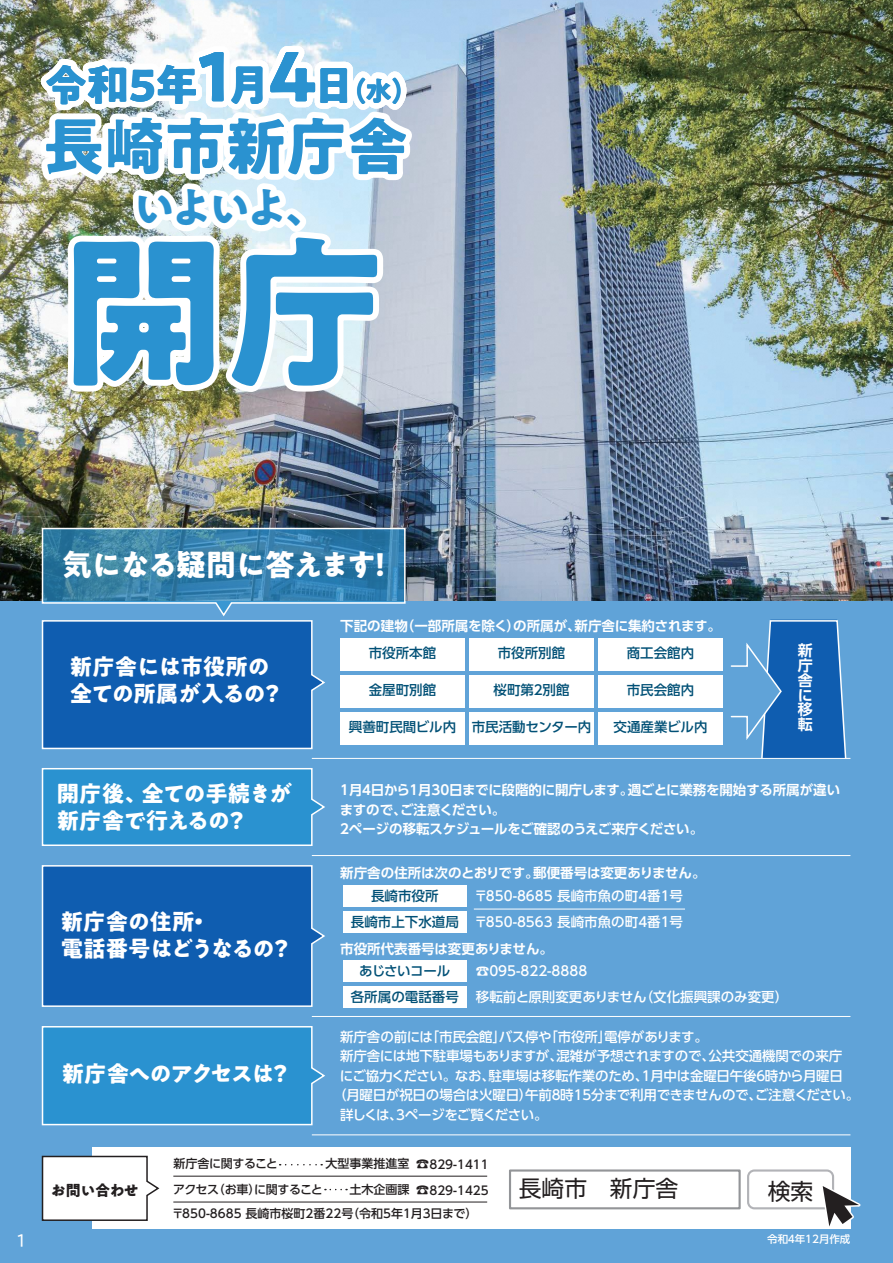
<style>
.page{position:relative;width:893px;height:1263px;background:#fff}
.page>*{position:absolute;margin:0;border:0;box-sizing:border-box;transform-origin:0 0}
.t1{font:700 163.05px "PA1 Gothic Std";color:#2a92d0}
.t2{font:700 66.75px "PA1 Gothic Std";color:#2a92d0}
.t3{font:700 62.1px "PA1 Gothic Std";letter-spacing:-.02em;color:#2a92d0}
.t4{font:700 42.6px "PA1 Gothic Std";letter-spacing:-.115em;color:#2a92d0}
.t5{font:700 30px "PA1 Gothic Std";letter-spacing:-.045em;color:#fff}
.t6{font:700 26.7px "PA1 Gothic Std";color:#2a92d0}
.t7{font:22.8px "Shin Go Pro";color:#231f20}
.t8{font:700 22.5px "PA1 Gothic Std";letter-spacing:-.03em;color:#fff}
.t9{font:700 22.5px "PA1 Gothic Std";letter-spacing:-.065em;color:#fff}
.t10{font:700 22.5px "PA1 Gothic Std";letter-spacing:-.07em;color:#fff}
.t11{font:700 22.5px/27px "PA1 Gothic Std";letter-spacing:-.005em;color:#fff}
.t12{font:700 22.5px "PA1 Gothic Std";letter-spacing:-.05em;color:#fff}
.t13{font:18px "PA1 Gothic Std";color:#fff}
.t14{font:700 15px/14.9px "UD Shin Go Pro De";color:#fff;text-align:justify}
.t15{font:700 15px "PA1 Gothic Std";letter-spacing:-.025em;color:#231f20}
.t16{font:500 13.5px "UD Shin Go Pro";letter-spacing:-.01em;color:#fff}
.t17{font:700 13.5px/19.5px "UD Shin Go Pro De";letter-spacing:-.005em;color:#fff}
.t18{font:500 13.5px/25.3px "UD Shin Go Pro";color:#015076;text-align:center}
.t19{font:500 13.5px "UD Shin Go Pro";letter-spacing:-.035em;color:#fff}
.t20{font:500 13.5px/19.5px "UD Shin Go Pro";letter-spacing:-.04em;color:#fff}
.t21{font:500 13.5px "UD Shin Go Pro";letter-spacing:-.03em;color:#fff}
.t22{font:500 13.5px "UD Shin Go Pro";color:#231f20}
.t23{font:500 12px "UD Shin Go Pro";color:#231f20}
.t24{font:500 12px "UD Shin Go Pro";letter-spacing:-.025em;color:#231f20}
.t25{font:500 10.5px "UD Shin Go Pro";color:#fff}
.s1{font-size:42.6px}
.s2{font-family:"Koz Go Pr 6 N";font-weight:400}
</style>
<div class="page">
<img style="left:0;top:0;width:892px;height:601px">
<div style="left:0;top:601px;width:893px;height:662px;background:#60a3d8"></div>
<div style="left:92px;top:1148px;width:758px;height:81px;background:#fff"></div>
<img style="left:165px;top:434px;width:54px;height:93px">
<img style="left:240px;top:434px;width:55px;height:93px">
<img style="left:31px;top:0;width:387px;height:434px">
<div style="left:340px;top:638px;width:125px;height:33px;background:#fff"></div>
<div style="left:469px;top:638px;width:125px;height:33px;background:#fff"></div>
<div style="left:598px;top:638px;width:125px;height:33px;background:#fff"></div>
<div style="left:340px;top:675px;width:125px;height:33px;background:#fff"></div>
<div style="left:469px;top:675px;width:125px;height:33px;background:#fff"></div>
<div style="left:598px;top:675px;width:125px;height:33px;background:#fff"></div>
<div style="left:340px;top:712px;width:125px;height:32px;background:#fff"></div>
<div style="left:469px;top:712px;width:125px;height:32px;background:#fff"></div>
<div style="left:598px;top:712px;width:125px;height:32px;background:#fff"></div>
<svg style="left:730px;top:619px;width:117px;height:139px"></svg>
<hr style="left:312px;top:855px;width:538px;height:1px;background:#fff">
<hr style="left:312px;top:1016px;width:538px;height:1px;background:#fff">
<hr style="left:312px;top:1134px;width:538px;height:1px;background:#fff">
<svg style="left:41px;top:768px;width:284px;height:78px;background:#3697d2"></svg>
<svg style="left:41px;top:865px;width:284px;height:142px;background:#1a65b4"></svg>
<svg style="left:41px;top:1026px;width:284px;height:100px;background:#3597d2"></svg>
<svg style="left:41px;top:527px;width:365px;height:223px"></svg>
<div style="left:343px;top:960px;width:124px;height:22px;background:#fff"></div>
<div style="left:343px;top:986px;width:124px;height:21px;background:#fff"></div>
<div style="left:343px;top:885px;width:124px;height:22px;background:#fff"></div>
<div style="left:343px;top:911px;width:124px;height:21px;background:#fff"></div>
<hr style="left:474px;top:909px;width:211px;height:1px;background:#fff">
<hr style="left:312px;top:758px;width:538px;height:1px;background:#fff">
<svg style="left:41px;top:1155px;width:119px;height:66px"></svg>
<hr style="left:173px;top:1176px;width:314px;height:1px;background:#231f20">
<hr style="left:173px;top:1202px;width:314px;height:1px;background:#231f20">
<svg style="left:280px;top:1164px;width:42px;height:1px"></svg>
<div style="left:509px;top:1169px;width:232px;height:40px;border:2px solid #939598"></div>
<div style="left:747px;top:1169px;width:87px;height:40px;border:2px solid #b2b3b7;border-radius:6px"></div>
<svg style="left:819px;top:1180px;width:42px;height:49px"></svg>
<h2 class="t2" style="left:156px;top:33px;width:94px">１<span class="s1">年</span></h2>
<h2 class="t2" style="left:228px;top:33px;width:99px">４<span class="s1">月</span></h2>
<h3 class="t4" style="left:45px;top:58px;width:86px">令和</h3>
<h3 class="t3" style="left:43px;top:107px;width:367px">長崎市新庁舎</h3>
<h3 class="t4" style="left:133px;top:181px;width:196px">いよいよ、</h3>
<h1 class="t1" style="left:63px;top:209px;width:328px">開庁</h1>
<h3 class="t4" style="left:312px;top:58px;width:44px">日</h3>
<h3 class="t4" style="left:121px;top:58px;width:44px">５</h3>
<h3 class="t6" style="left:339px;top:74px;width:80px">（水(</h3>
<h3 class="t13" style="left:17px;top:1229px;width:10px">1</h3>
<h3 class="t5" style="left:62px;top:546px;width:317px">気になる疑問に答えます</h3>
<h3 class="t5" style="left:365px;top:546px;width:32px">!</h3>
<h3 class="t11" style="left:261px;top:655px;width:24px;text-indent:-191px">新庁舎には市役所の?</h3>
<h3 class="t8" style="left:70px;top:679px;width:197px">全ての所属が入るの</h3>
<h3 class="t8" style="left:57px;top:780px;width:91px">開庁後、</h3>
<h3 class="t12" style="left:142px;top:780px;width:152px">全ての手続きが</h3>
<h3 class="t8" style="left:57px;top:807px;width:175px">新庁舎で行えるの</h3>
<h3 class="t8" style="left:226px;top:807px;width:24px">?</h3>
<h3 class="t8" style="left:61px;top:907px;width:135px">新庁舎の住所</h3>
<h3 class="t8" style="left:188px;top:907px;width:24px">・</h3>
<h3 class="t10" style="left:61px;top:934px;width:216px">電話番号はどうなるの</h3>
<h3 class="t8" style="left:270px;top:934px;width:24px">?</h3>
<h3 class="t9" style="left:62px;top:1059px;width:214px">新庁舎へのアクセスは</h3>
<h3 class="t8" style="left:269px;top:1059px;width:24px">?</h3>
<p class="t17" style="left:401px;top:615px;width:181px">（一部所属を除くの所属が、</p>
<p class="t17" style="left:575px;top:615px;width:148px">新庁舎に集約されます。</p>
<p class="t17" style="left:506px;top:615px;width:15px">）</p>
<p class="t17" style="left:340px;top:615px;width:69px">下記の建物</p>
<p class="t18" style="left:369px;top:640px;width:69px">市役所本館</p>
<p class="t18" style="left:498px;top:640px;width:69px">市役所別館</p>
<p class="t18" style="left:627px;top:640px;width:69px">商工会館内</p>
<p class="t18" style="left:369px;top:677px;width:69px">金屋町別館</p>
<p class="t18" style="left:494px;top:677px;width:42px">桜町第</p>
<p class="t18" style="left:542px;top:677px;width:28px">別館</p>
<p class="t18" style="left:531px;top:677px;width:15px">２</p>
<p class="t18" style="left:627px;top:677px;width:69px">市民会館内</p>
<p class="t18" style="left:349px;top:714px;width:109px">興善町民間ビル内</p>
<p class="t18" style="left:472px;top:714px;width:121px">市民活動センター内</p>
<p class="t18" style="left:614px;top:714px;width:95px">交通産業ビル内</p>
<p class="t14" style="left:798px;top:642px;width:16px">新庁舎に移転</p>
<p class="t17" style="left:628px;top:780px;width:214px">週ごとに業務を開始する所属が違い</p>
<p class="t17" style="left:418px;top:780px;width:217px">月30日までに段階的に開庁します。</p>
<p class="t17" style="left:371px;top:780px;width:41px">日から</p>
<p class="t17" style="left:340px;top:780px;width:24px">1月</p>
<p class="t17" style="left:360px;top:780px;width:15px">４</p>
<p class="t17" style="left:407px;top:780px;width:15px">１</p>
<p class="t17" style="left:400px;top:800px;width:107px">ご注意ください。</p>
<p class="t17" style="left:349px;top:800px;width:356px;text-indent:-9px">ますので、<br>ページの移転スケジュールをご確認のうえご来庁ください。</p>
<p class="t17" style="left:338px;top:819px;width:15px">２</p>
<p class="t17" style="left:340px;top:862px;width:200px">新庁舎の住所は次のとおりです。</p>
<p class="t16" style="left:474px;top:885px;width:210px">〒850-8685 長崎市魚の町4番1号</p>
<p class="t17" style="left:340px;top:938px;width:214px">市役所代表番号は変更ありません。</p>
<p class="t16" style="left:476px;top:960px;width:113px"><span class="s2">☎</span>095-822-8888</p>
<p class="t16" style="left:640px;top:986px;width:150px">（文化振興課のみ変更(</p>
<p class="t17" style="left:533px;top:862px;width:174px">郵便番号は変更ありません。</p>
<p class="t18" style="left:351px;top:883px;width:110px">長崎市役所<br>長崎市上下水道局</p>
<p class="t18" style="left:351px;top:958px;width:110px;line-height:26px">あじさいコール<br>各所属の電話番号</p>
<p class="t16" style="left:474px;top:911px;width:210px">〒850-8563 長崎市魚の町4番1号</p>
<p class="t16" style="left:476px;top:986px;width:172px">移転前と原則変更ありません</p>
<p class="t16" style="left:426px;top:1025px;width:127px">「市民会館バス停や</p>
<p class="t21" style="left:604px;top:1025px;width:105px">電停があります。</p>
<p class="t16" style="left:544px;top:1025px;width:68px">「市役所」</p>
<p class="t16" style="left:340px;top:1025px;width:94px">新庁舎の前には</p>
<p class="t16" style="left:493px;top:1025px;width:15px">」</p>
<p class="t16" style="left:340px;top:1045px;width:224px">新庁舎には地下駐車場もありますが、</p>
<p class="t16" style="left:557px;top:1045px;width:160px">混雑が予想されますので、</p>
<p class="t16" style="left:709px;top:1045px;width:135px">公共交通機関での来庁</p>
<p class="t19" style="left:340px;top:1064px;width:157px">にご協力ください。なお、</p>
<p class="t16" style="left:650px;top:1064px;width:108px">月中は金曜日午後</p>
<p class="t16" style="left:489px;top:1064px;width:166px">駐車場は移転作業のため１、</p>
<p class="t16" style="left:765px;top:1064px;width:80px">時から月曜日</p>
<p class="t16" style="left:754px;top:1064px;width:15px">６</p>
<p class="t19" style="left:755px;top:1084px;width:106px">ご注意ください。</p>
<p class="t16" style="left:333px;top:1084px;width:220px">（月曜日が祝日の場合は火曜日午前</p>
<p class="t16" style="left:560px;top:1084px;width:203px">時15分まで利用できませんので、</p>
<p class="t20" style="left:405px;top:1085px;width:144px;text-indent:114px">）ページをご覧ください。</p>
<p class="t16" style="left:549px;top:1084px;width:15px">８</p>
<p class="t16" style="left:340px;top:1103px;width:69px">詳しくは３、</p>
<p class="t15" style="left:51px;top:1181px;width:89px">お問い合わせ</p>
<p class="t23" style="left:326px;top:1153px;width:85px">大型事業推進室</p>
<p class="t24" style="left:173px;top:1153px;width:106px">新庁舎に関すること</p>
<p class="t23" style="left:172px;top:1204px;width:307px">〒850-8685 長崎市桜町2番22 （号令和5年1月3日まで(</p>
<p class="t23" style="left:429px;top:1154px;width:61px">829-1411</p>
<p class="t22" style="left:416px;top:1153px;width:15px">☎</p>
<p class="t23" style="left:213px;top:1179px;width:49px">（お車）</p>
<p class="t23" style="left:350px;top:1179px;width:61px">土木企画課</p>
<p class="t23" style="left:254px;top:1179px;width:70px">に関すること</p>
<p class="t23" style="left:173px;top:1179px;width:48px">アクセス</p>
<p class="t23" style="left:429px;top:1180px;width:61px">829-1425</p>
<p class="t22" style="left:416px;top:1179px;width:15px">☎</p>
<h3 class="t7" style="left:519px;top:1170px;width:161px">長崎市　新庁舎</h3>
<h3 class="t7" style="left:768px;top:1172px;width:47px">検索</h3>
<p class="t25" style="left:795px;top:1231px;width:57px">年12月作成</p>
<p class="t25" style="left:767px;top:1231px;width:22px">令和</p>
<p class="t25" style="left:786px;top:1231px;width:12px">４</p>
</div>
